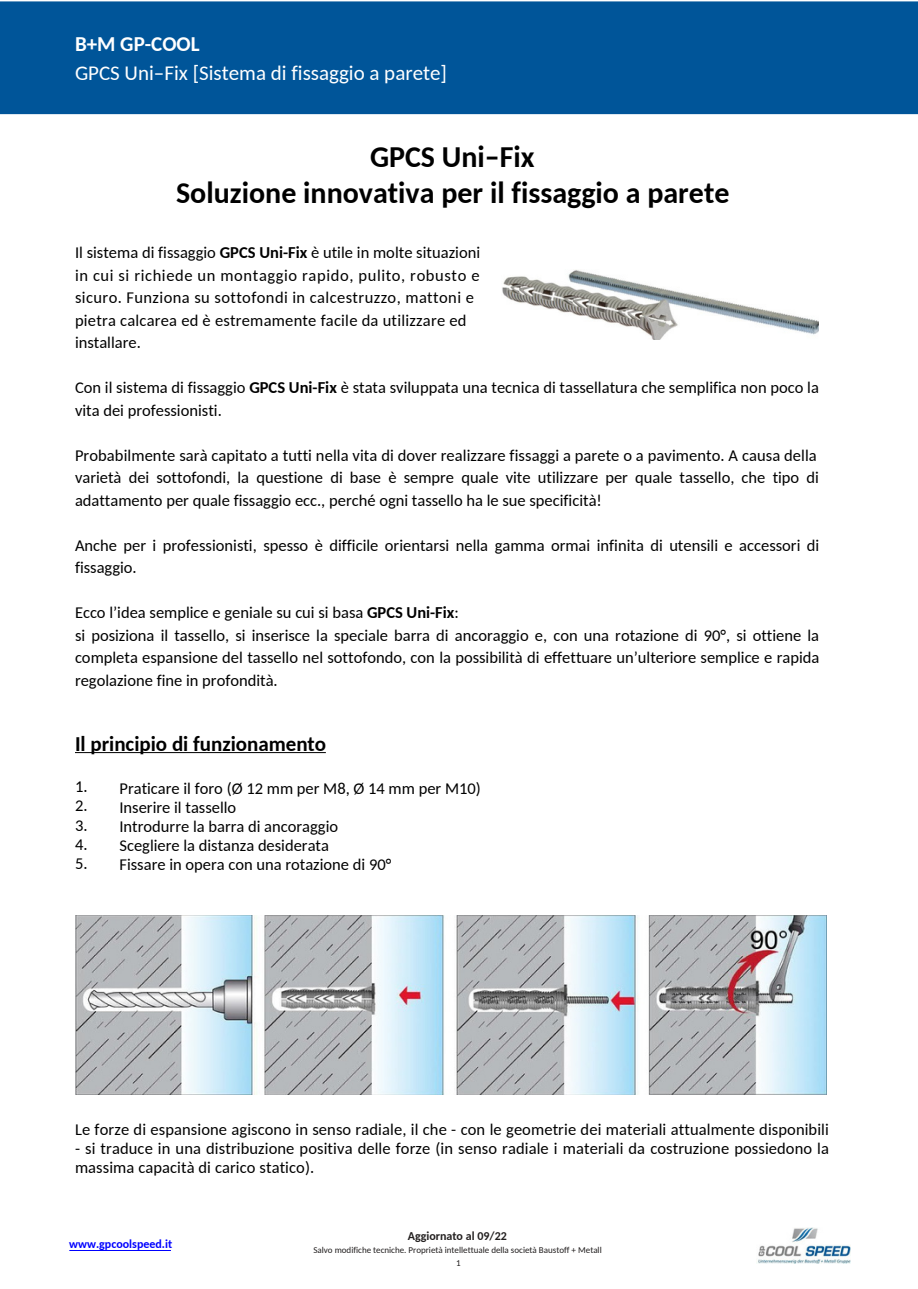
<style>
.page{position:relative;width:918px;height:1289px;background:#fff}
.page>*{position:absolute;margin:0;border:0;box-sizing:border-box;transform-origin:0 0}
.t1{font:700 30px/36px "Carlito";color:#000;text-align:center}
.t2{font:21px "Carlito";color:#fff}
.t3{font:700 21px "Carlito";color:#000}
.t4{font:700 21px "Carlito";color:#fff}
.t5{font:16.5px/22.5px "Carlito";color:#000}
.t6{font:700 12px "Carlito";color:#00f}
.t7{font:700 12px "Carlito";color:#221f1f}
.t8{font:9px/13.5px "Carlito";color:#221f1f;text-align:center}
.s1{font-weight:700}
</style>
<div class="page">
<img style="left:758px;top:1227px;width:93px;height:36px">
<hr style="left:69px;top:1249px;width:101px;height:1px;background:#00f">
<div style="left:0;top:1px;width:918px;height:113px;background:#059"></div>
<hr style="left:75px;top:752px;width:251px;height:1px;background:#000">
<img style="left:502px;top:270px;width:317px;height:69px">
<img style="left:75px;top:915px;width:752px;height:179px">
<p class="t4" style="left:75px;top:36px;width:126px">B+M GP-COOL</p>
<p class="t2" style="left:75px;top:64px;width:374px">GPCS Uni–Fix [Sistema di fissaggio a parete]</p>
<h1 class="t1" style="left:176px;top:141px;width:555px">GPCS Uni–Fix<br>Soluzione innovativa per il fissaggio a parete</h1>
<p class="t5" style="left:75px;top:243px;width:407px">Il sistema di fissaggio <span class="s1">GPCS Uni-Fix</span> è utile in molte situazioni in cui si richiede un montaggio rapido, pulito, robusto e sicuro. Funziona su sottofondi in calcestruzzo, mattoni e pietra calcarea ed è estremamente facile da utilizzare ed installare.</p>
<p class="t5" style="left:75px;top:378px;width:745px">Con il sistema di fissaggio <span class="s1">GPCS Uni-Fix</span> è stata sviluppata una tecnica di tassellatura che semplifica non poco la vita dei professionisti.</p>
<p class="t5" style="left:75px;top:445px;width:745px">Probabilmente sarà capitato a tutti nella vita di dover realizzare fissaggi a parete o a pavimento. A causa della varietà dei sottofondi, la questione di base è sempre quale vite utilizzare per quale tassello, che tipo di adattamento per quale fissaggio ecc., perché ogni tassello ha le sue specificità!</p>
<p class="t5" style="left:75px;top:535px;width:746px">Anche per i professionisti, spesso è difficile orientarsi nella gamma ormai infinita di utensili e accessori di fissaggio.</p>
<p class="t5" style="left:75px;top:603px;width:746px">Ecco l’idea semplice e geniale su cui si basa <span class="s1">GPCS Uni-Fix</span>:<br>si posiziona il tassello, si inserisce la speciale barra di ancoraggio e, con una rotazione di 90°, si ottiene la completa espansione del tassello nel sottofondo, con la possibilità di effettuare un’ulteriore semplice e rapida regolazione fine in profondità.</p>
<p class="t3" style="left:75px;top:735px;width:253px">Il principio di funzionamento</p>
<p class="t5" style="left:75px;top:778px;width:14px;line-height:19.2px;text-align:justify">1.<br>2.<br>3.<br>4.<br>5.</p>
<p class="t5" style="left:120px;top:779px;width:363px;line-height:19.2px">Praticare il foro (Ø 12 mm per M8, Ø 14 mm per M10)<br>Inserire il tassello<br>Introdurre la barra di ancoraggio<br>Scegliere la distanza desiderata<br>Fissare in opera con una rotazione di 90°</p>
<p class="t5" style="left:75px;top:1119px;width:755px">Le forze di espansione agiscono in senso radiale, il che - con le geometrie dei materiali attualmente disponibili</p>
<p class="t5" style="left:75px;top:1140px;width:756px;line-height:19.2px">- si traduce in una distribuzione positiva delle forze (in senso radiale i materiali da costruzione possiedono la massima capacità di carico statico).</p>
<p class="t6" style="left:69px;top:1239px;width:104px">www.gpcoolspeed.it</p>
<p class="t7" style="left:408px;top:1230px;width:100px">Aggiornato al 09/22</p>
<p class="t8" style="left:313px;top:1243px;width:290px">Salvo modifiche tecniche. Proprietà intellettuale della società Baustoff + Metall<br>1</p>
</div>
